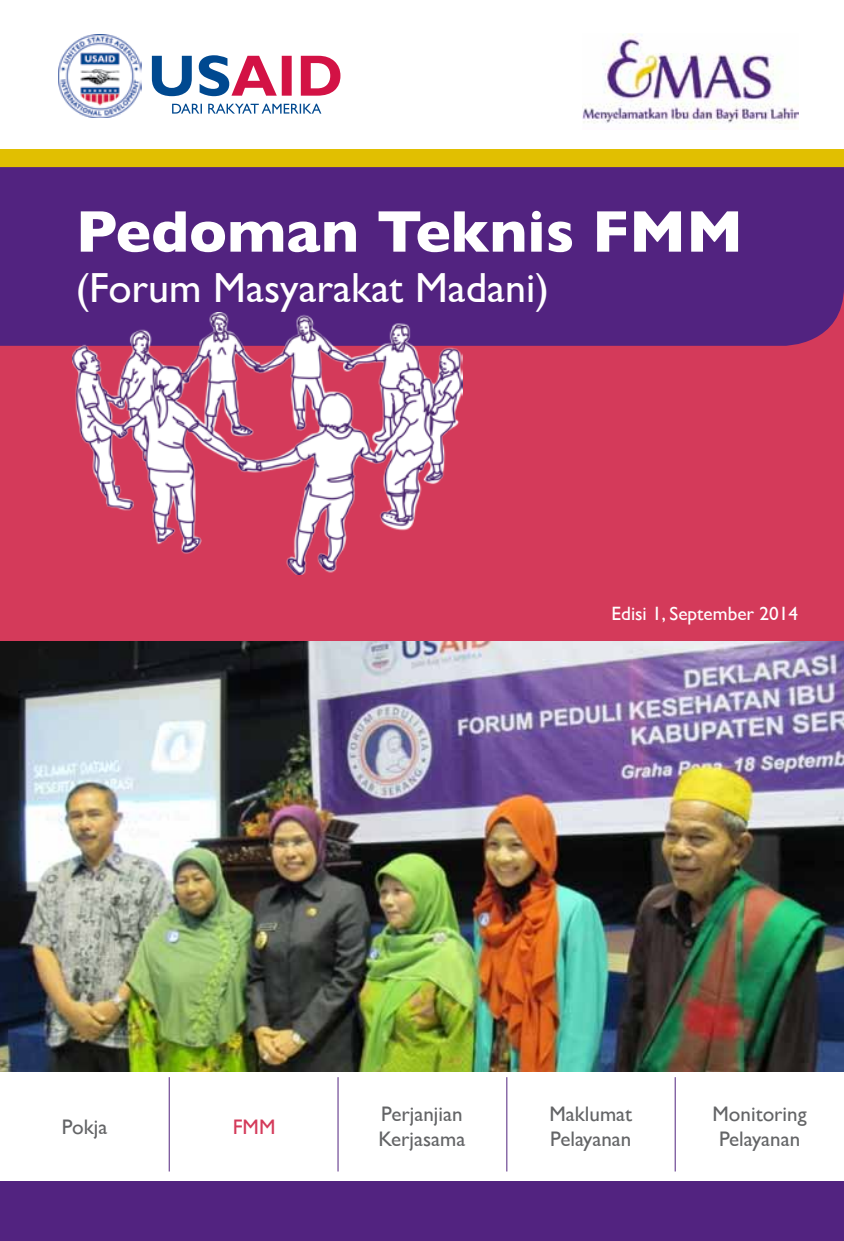
<style>
.page{position:relative;width:844px;height:1241px;background:#fff}
.page>*{position:absolute;margin:0;border:0;box-sizing:border-box;transform-origin:0 0}
.t1{font:700 59.5px "Gill Sans";color:#fff}
.t2{font:42px "Gill Sans";color:#fff}
.t3{font:21px/25.2px "Gill Sans";color:#636466}
.t4{font:21px "Gill Sans";color:#d43a5a}
.t5{font:19.25px "Gill Sans";color:#fff}
</style>
<div class="page">
<div style="left:0;top:276px;width:843px;height:365px;background:#d43a5a"></div>
<div style="left:0;top:149px;width:843px;height:18px;background:#e1bf01"></div>
<div style="left:0;top:167px;width:843px;height:179px;background:#522380"></div>
<svg style="left:172px;top:104px;width:149px;height:10px"></svg>
<img style="left:58px;top:34px;width:83px;height:83px">
<svg style="left:152px;top:55px;width:188px;height:41px"></svg>
<img style="left:582px;top:33px;width:215px;height:96px">
<div style="left:0;top:1181px;width:843px;height:59px;background:#522380"></div>
<img style="left:73px;top:313px;width:389px;height:261px">
<img style="left:0;top:641px;width:843px;height:429px">
<hr style="left:169px;top:1076px;width:1px;height:95px;background:#52247f">
<hr style="left:337px;top:1076px;width:1px;height:95px;background:#52247f">
<hr style="left:506px;top:1076px;width:1px;height:95px;background:#52247f">
<hr style="left:674px;top:1076px;width:1px;height:95px;background:#52247f">
<h1 class="t1" style="left:76px;top:184px;width:668px">Pedoman Teknis FMM</h1>
<h2 class="t2" style="left:76px;top:263px;width:474px">(Forum Masyarakat Madani)</h2>
<p class="t5" style="left:611px;top:602px;width:188px">Edisi 1, September 2014</p>
<p class="t3" style="left:62px;top:1113px;width:47px">Pokja</p>
<p class="t4" style="left:233px;top:1113px;width:44px">FMM</p>
<p class="t3" style="left:378px;top:1100px;width:88px">Perjanjian<br>Kerjasama</p>
<p class="t3" style="left:549px;top:1100px;width:84px">Maklumat<br>Pelayanan</p>
<p class="t3" style="left:712px;top:1100px;width:96px;text-align:center">Monitoring<br>Pelayanan</p>
</div>
